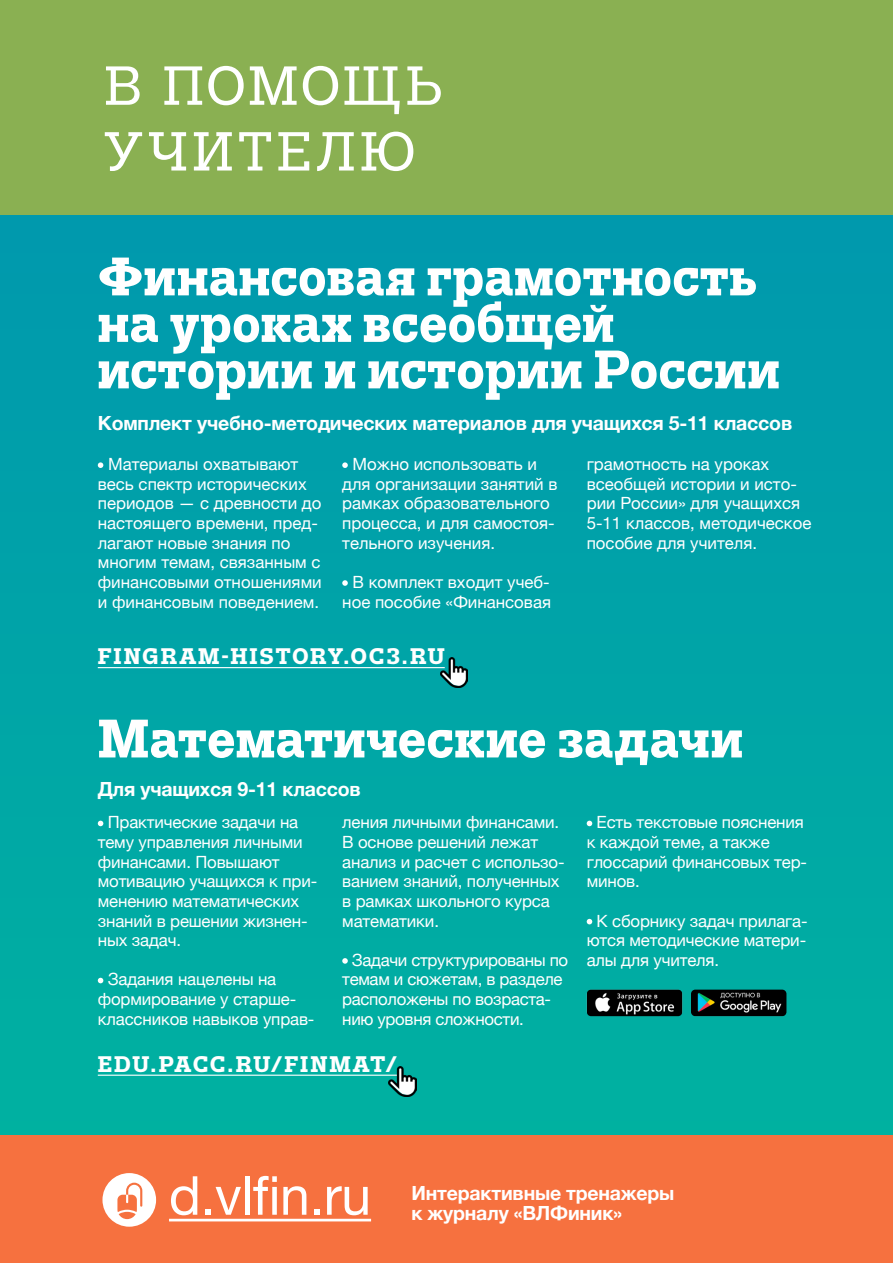
<style>
.page{position:relative;width:893px;height:1263px;background:#00a4a7}
.page>*{position:absolute;margin:0;border:0;box-sizing:border-box;transform-origin:0 0}
.t1{font:54.75px/65.7px "Trivia Slab";letter-spacing:.08em;color:#fff}
.t2{font:700 54px/46.5px "Trivia Slab";letter-spacing:.005em;color:#fff}
.t3{font:53.85px "Helvetica Neue";color:#fff}
.t4{font:700 22.5px "Trivia Slab";letter-spacing:.07em;color:#fff}
.t5{font:700 19.5px "Helvetica Neue";letter-spacing:-.01em;color:#fff}
.t6{font:16.8px/19.6px "Helvetica Neue";letter-spacing:-.01em;color:#fff}
</style>
<div class="page">
<div style="left:0;top:0;width:893px;height:215px;background:#8ab052"></div>
<svg style="left:98px;top:462px;width:5px;height:6px"></svg>
<svg style="left:342px;top:462px;width:6px;height:6px"></svg>
<svg style="left:342px;top:580px;width:6px;height:6px"></svg>
<svg style="left:98px;top:821px;width:5px;height:5px"></svg>
<svg style="left:98px;top:978px;width:5px;height:5px"></svg>
<svg style="left:342px;top:958px;width:6px;height:6px"></svg>
<svg style="left:587px;top:821px;width:5px;height:5px"></svg>
<svg style="left:587px;top:919px;width:5px;height:5px"></svg>
<hr style="left:98px;top:1074px;width:299px;height:2px;background:#fff">
<hr style="left:98px;top:667px;width:347px;height:1px;background:#fff">
<img style="left:440px;top:657px;width:28px;height:30px">
<img style="left:389px;top:1067px;width:27px;height:29px">
<img style="left:587px;top:989px;width:95px;height:27px">
<img style="left:691px;top:989px;width:95px;height:27px">
<div style="left:0;top:1135px;width:893px;height:128px;background:#f6713f"></div>
<hr style="left:169px;top:1219px;width:202px;height:2px;background:#fff">
<div style="left:102px;top:1173px;width:54px;height:54px;background:#fff;border-radius:50%"></div>
<svg style="left:117px;top:1183px;width:25px;height:36px"></svg>
<h1 class="t1" style="left:104px;top:54px;width:341px">В ПОМОЩЬ<br>УЧИТЕЛЮ</h1>
<h2 class="t2" style="left:98px;top:255px;width:683px">Финансовая грамотность на уроках всеобщей истории и истории России</h2>
<p class="t5" style="left:98px;top:408px;width:696px">Комплект учебно-методических материалов для учащихся 5-11 классов</p>
<p class="t6" style="left:98px;top:455px;width:225px;text-indent:10px">Материалы охватывают весь спектр исторических периодов — с древности до настоящего времени, пред&shy;лагают новые знания по многим темам, связанным с финансовыми отношениями и финансовым поведением.</p>
<p class="t6" style="left:342px;top:455px;width:217px;text-indent:10px">Можно использовать и для организации занятий в рамках образовательного процесса, и для самостоя&shy;тельного изучения.</p>
<p class="t6" style="left:342px;top:573px;width:210px;text-align:center">В комплект входит учеб&shy;ное пособие «Финансовая</p>
<h3 class="t4" style="left:98px;top:644px;width:348px">FINGRAM-HISTORY.OC3.RU</h3>
<p class="t6" style="left:587px;top:455px;width:226px">грамотность на уроках всеобщей истории и исто&shy;рии России» для учащихся<br>5-11 классов, методическое пособие для учителя.</p>
<h2 class="t2" style="left:98px;top:717px;width:646px">Математические задачи</h2>
<p class="t5" style="left:98px;top:774px;width:265px">Для учащихся 9-11 классов</p>
<p class="t6" style="left:98px;top:813px;width:221px;text-indent:10px">Практические задачи на тему управления личными финансами. Повышают мотивацию учащихся к при&shy;менению математических знаний в решении жизнен&shy;ных задач.</p>
<p class="t6" style="left:98px;top:971px;width:218px;text-indent:10px">Задания нацелены на формирование у старше&shy;классников навыков управ-</p>
<p class="t6" style="left:342px;top:813px;width:224px">ления личными финансами.<br>В основе решений лежат анализ и расчет с использо&shy;ванием знаний, полученных в рамках школьного курса математики.</p>
<p class="t6" style="left:342px;top:951px;width:227px;text-indent:10px">Задачи структурированы по темам и сюжетам, в разделе расположены по возраста&shy;нию уровня сложности.</p>
<h3 class="t4" style="left:98px;top:1052px;width:301px">EDU.PACC.RU/FINMAT/</h3>
<p class="t6" style="left:587px;top:813px;width:222px;text-indent:10px">Есть текстовые пояснения к каждой теме, а также глоссарий финансовых тер&shy;минов.</p>
<p class="t6" style="left:587px;top:912px;width:222px;text-align:justify;text-indent:10px">К сборнику задач прилага&shy;ются методические матери&shy;алы для учителя.</p>
<h3 class="t3" style="left:169px;top:1157px;width:204px">d.vlfin.ru</h3>
<p class="t5" style="left:411px;top:1178px;width:265px">Интерактивные тренажеры</p>
<p class="t5" style="left:411px;top:1198px;width:212px">к журналу «ВЛФиник»</p>
</div>
